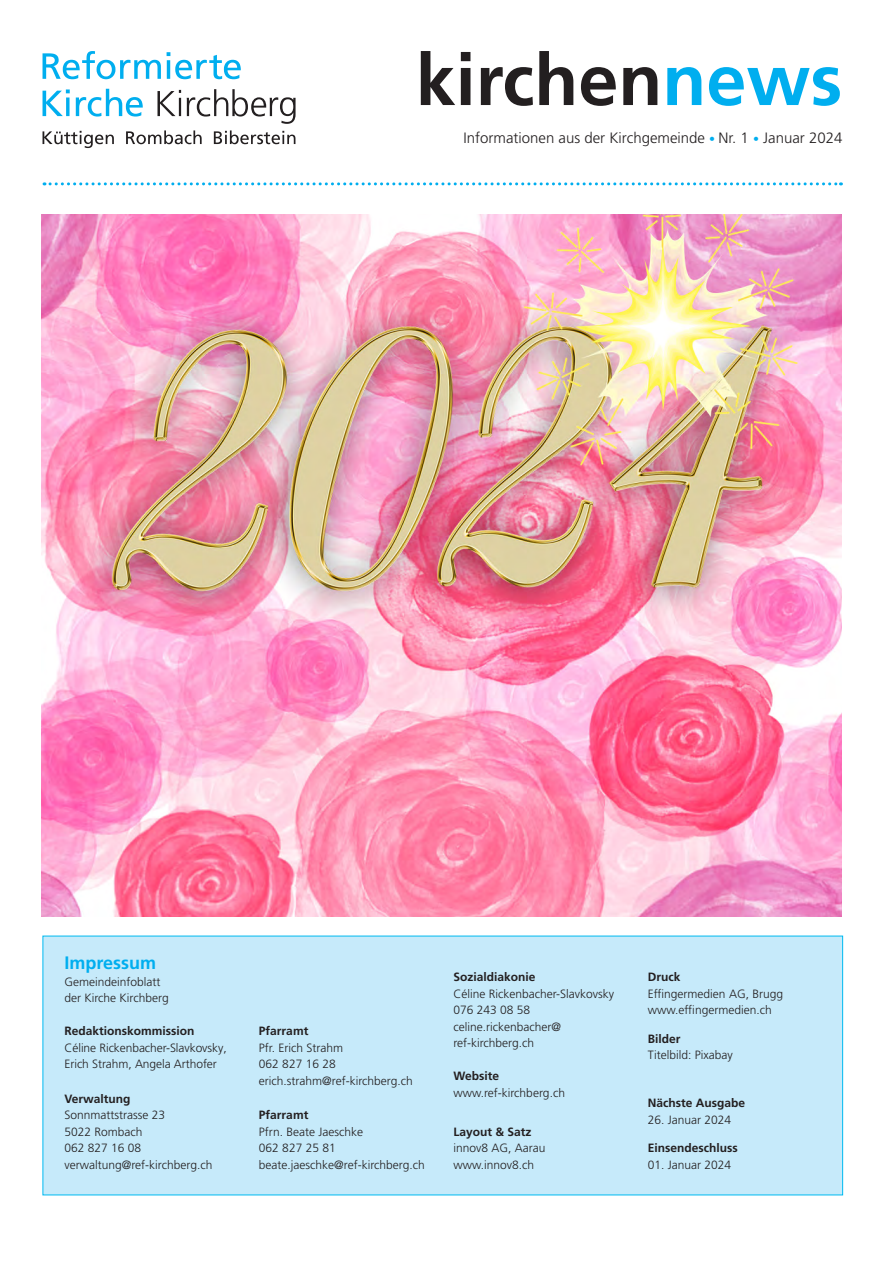
<style>
.page{position:relative;width:893px;height:1263px;background:#fff}
.page>*{position:absolute;margin:0;border:0;box-sizing:border-box;transform-origin:0 0}
.t1{font:700 72px "Frutiger LT Pro";color:#231f20}
.t2{font:700 18px "Frutiger LT Pro";color:#00aeef}
.t3{font:300 15px "Frutiger LT Pro";color:#231f20}
.t4{font:300 12px/16.5px "Frutiger LT Pro";color:#231f20}
.t5{font:700 12px "Frutiger LT Pro";color:#231f20}
.s1{color:#00aeef}
.s2{font-size:12px;color:#00aeef}
</style>
<div class="page">
<svg style="left:44px;top:182px;width:797px;height:3px"></svg>
<svg style="left:43px;top:51px;width:118px;height:28px"></svg>
<svg style="left:167px;top:52px;width:74px;height:27px"></svg>
<svg style="left:43px;top:89px;width:27px;height:27px"></svg>
<svg style="left:76px;top:89px;width:67px;height:28px"></svg>
<svg style="left:157px;top:90px;width:24px;height:26px"></svg>
<svg style="left:187px;top:89px;width:109px;height:35px"></svg>
<svg style="left:214px;top:130px;width:81px;height:14px"></svg>
<svg style="left:43px;top:131px;width:71px;height:17px"></svg>
<svg style="left:126px;top:130px;width:76px;height:14px"></svg>
<img style="left:42px;top:214px;width:799px;height:702px">
<div style="left:43px;top:936px;width:800px;height:259px;background:#c6eafa"></div>
<h1 class="t1" style="left:416px;top:37px;width:428px">kirchen<span class="s1">news</span></h1>
<p class="t3" style="left:464px;top:129px;width:380px">Informationen aus der Kirchgemeinde <span class="s2">•</span> Nr. 1 <span class="s2">•</span> Januar 2024</p>
<h2 class="t2" style="left:65px;top:952px;width:93px">Impressum</h2>
<p class="t4" style="left:65px;top:973px;width:106px">Gemeindeinfoblatt der Kirche Kirchberg</p>
<p class="t5" style="left:65px;top:1024px;width:132px">Redaktionskommission</p>
<p class="t4" style="left:65px;top:1039px;width:164px">Céline Rickenbacher-Slavkovsky,<br>Erich Strahm, Angela Arthofer</p>
<p class="t5" style="left:65px;top:1091px;width:68px">Verwaltung</p>
<p class="t4" style="left:65px;top:1107px;width:149px">Sonnmattstrasse 23<br>5022 Rombach<br>062 827 16 08 verwaltung@ref-kirchberg.ch</p>
<p class="t5" style="left:259px;top:1024px;width:51px">Pfarramt</p>
<p class="t4" style="left:259px;top:1039px;width:155px">Pfr. Erich Strahm<br>062 827 16 28 erich.strahm@ref-kirchberg.ch</p>
<p class="t5" style="left:259px;top:1108px;width:51px">Pfarramt</p>
<p class="t4" style="left:259px;top:1123px;width:167px">Pfrn. Beate Jaeschke<br>062 827 25 81 beate.jaeschke@ref-kirchberg.ch</p>
<p class="t5" style="left:453px;top:970px;width:84px">Sozialdiakonie</p>
<p class="t4" style="left:453px;top:985px;width:162px">Céline Rickenbacher-Slavkovsky<br>076 243 08 58 celine.rickenbacher@ ref-kirchberg.ch</p>
<p class="t5" style="left:453px;top:1069px;width:47px">Website</p>
<p class="t4" style="left:453px;top:1084px;width:113px">www.ref-kirchberg.ch</p>
<p class="t5" style="left:453px;top:1124px;width:80px">Layout &amp; Satz</p>
<p class="t4" style="left:453px;top:1140px;width:94px">innov8 AG, Aarau www.innov8.ch</p>
<p class="t5" style="left:648px;top:970px;width:34px">Druck</p>
<p class="t4" style="left:648px;top:985px;width:137px">Effingermedien AG, Brugg www.effingermedien.ch</p>
<p class="t5" style="left:648px;top:1031px;width:34px">Bilder</p>
<p class="t4" style="left:648px;top:1047px;width:86px">Titelbild: Pixabay</p>
<p class="t5" style="left:648px;top:1096px;width:99px">Nächste Ausgabe</p>
<p class="t4" style="left:648px;top:1111px;width:85px">26. Januar 2024</p>
<p class="t5" style="left:648px;top:1141px;width:91px">Einsendeschluss</p>
<p class="t4" style="left:648px;top:1156px;width:85px">01. Januar 2024</p>
</div>
